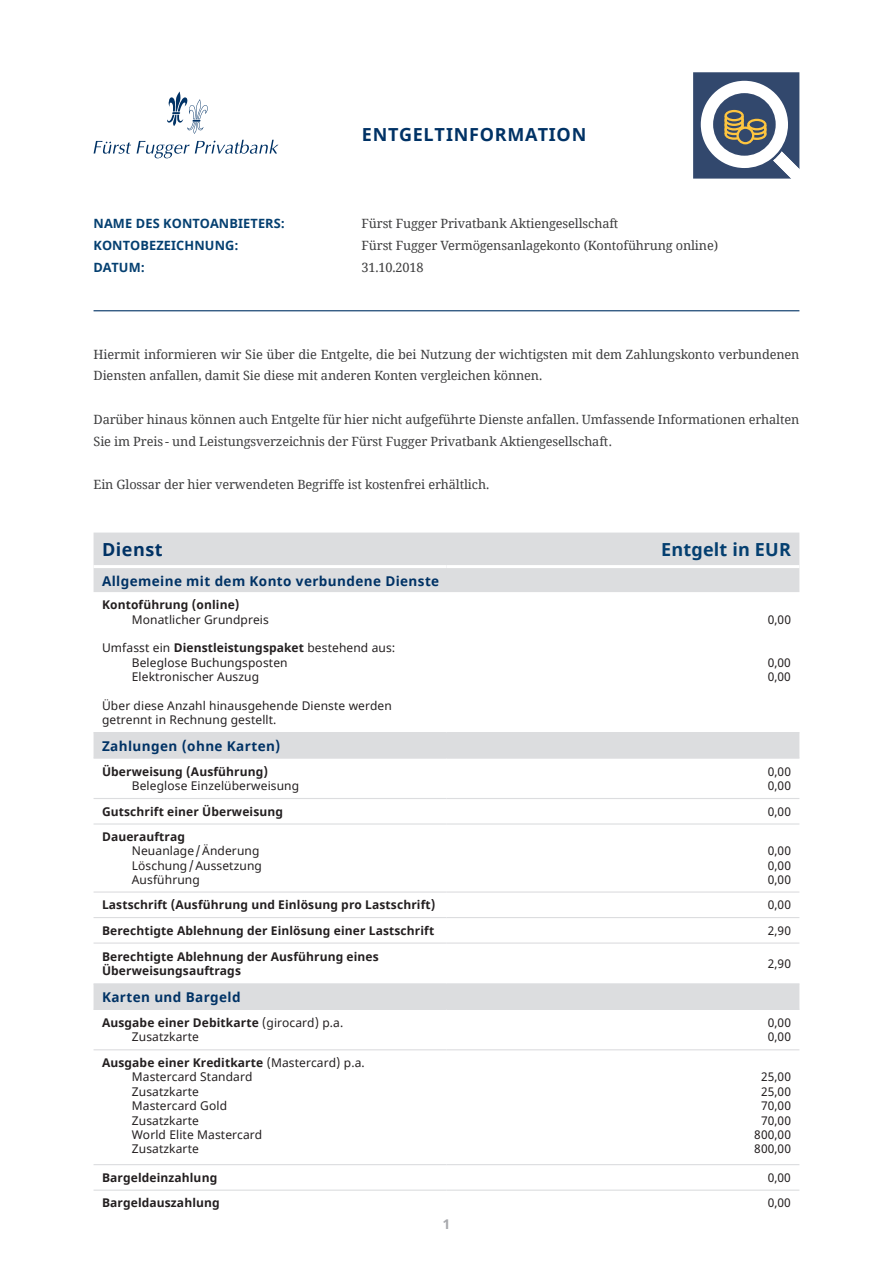
<style>
.page{position:relative;width:893px;height:1263px;background:#fff}
.page>*{position:absolute;margin:0;border:0;box-sizing:border-box;transform-origin:0 0}
.t1{font:700 18px "Noto Sans";letter-spacing:.04em;color:#003265}
.t2{font:700 18px "Noto Sans";letter-spacing:.01em;color:#043f70}
.t3{font:700 13.5px "Noto Sans";letter-spacing:.03em;color:#003265}
.t4{font:700 13.5px "Noto Sans";color:#a8a9ad}
.t5{font:12.75px/21.8px "Noto Serif";letter-spacing:-.01em;color:#3e3e3f}
.t6{font:700 12.75px "Noto Sans";letter-spacing:.01em;color:#043f70}
.t7{font:12px/14.4px "Noto Sans";letter-spacing:.01em;color:#231f20}
.t8{font:700 12px/14.4px "Noto Sans";letter-spacing:.01em;color:#231f20}
.s1{font-weight:700}
</style>
<div class="page">
<svg style="left:167px;top:92px;width:41px;height:42px"></svg>
<svg style="left:94px;top:141px;width:37px;height:13px"></svg>
<svg style="left:137px;top:140px;width:141px;height:18px"></svg>
<svg style="left:693px;top:72px;width:106px;height:107px"></svg>
<div style="left:736px;top:127px;width:18px;height:17px;border:2px solid #fec53f;border-radius:50%"></div>
<svg style="left:94px;top:532px;width:705px;height:477px"></svg>
<hr style="left:94px;top:732px;width:352px;height:1px;background:#dcdddf">
<hr style="left:446px;top:732px;width:353px;height:1px;background:#dcdddf">
<hr style="left:94px;top:757px;width:352px;height:2px;background:#dcdddf">
<hr style="left:446px;top:757px;width:353px;height:2px;background:#dcdddf">
<hr style="left:94px;top:798px;width:352px;height:1px;background:#dcdddf">
<hr style="left:446px;top:798px;width:353px;height:1px;background:#dcdddf">
<hr style="left:94px;top:823px;width:352px;height:1px;background:#dcdddf">
<hr style="left:446px;top:823px;width:353px;height:1px;background:#dcdddf">
<hr style="left:94px;top:891px;width:352px;height:2px;background:#dcdddf">
<hr style="left:446px;top:891px;width:353px;height:2px;background:#dcdddf">
<hr style="left:94px;top:917px;width:352px;height:1px;background:#dcdddf">
<hr style="left:446px;top:917px;width:353px;height:1px;background:#dcdddf">
<hr style="left:94px;top:942px;width:352px;height:2px;background:#dcdddf">
<hr style="left:446px;top:942px;width:353px;height:2px;background:#dcdddf">
<hr style="left:94px;top:983px;width:352px;height:1px;background:#dcdddf">
<hr style="left:446px;top:983px;width:353px;height:1px;background:#dcdddf">
<hr style="left:94px;top:1009px;width:352px;height:1px;background:#dcdddf">
<hr style="left:446px;top:1009px;width:353px;height:1px;background:#dcdddf">
<hr style="left:94px;top:1049px;width:352px;height:1px;background:#dcdddf">
<hr style="left:446px;top:1049px;width:353px;height:1px;background:#dcdddf">
<hr style="left:94px;top:1189px;width:352px;height:2px;background:#dcdddf">
<hr style="left:446px;top:1189px;width:353px;height:2px;background:#dcdddf">
<hr style="left:94px;top:1164px;width:352px;height:1px;background:#dcdddf">
<hr style="left:446px;top:1164px;width:353px;height:1px;background:#dcdddf">
<hr style="left:94px;top:565px;width:352px;height:3px;background:#fff">
<hr style="left:446px;top:565px;width:353px;height:3px;background:#fff">
<hr style="left:94px;top:310px;width:705px;height:1px;background:#003265">
<h1 class="t1" style="left:362px;top:122px;width:226px">Entgeltinformation</h1>
<p class="t6" style="left:94px;top:214px;width:193px">Name des Kontoanbieters:</p>
<p class="t5" style="left:361px;top:212px;width:258px">Fürst Fugger Privatbank Aktiengesellschaft</p>
<p class="t6" style="left:94px;top:236px;width:56px">Kontobeze</p>
<p class="t6" style="left:171px;top:236px;width:69px">ichnung:</p>
<p class="t5" style="left:361px;top:234px;width:358px">Fürst Fugger Vermögensanlagekonto (Kontoführung online)</p>
<p class="t6" style="left:94px;top:258px;width:53px">Datu m:</p>
<p class="t5" style="left:361px;top:256px;width:64px">31.10.2018</p>
<p class="t5" style="left:94px;top:343px;width:707px">Hiermit informieren wir Sie über die Entgelte, die bei Nutzung der wichtigsten mit dem Zahlungskonto verbundenen<br>Diensten anfallen, damit Sie diese mit anderen Konten vergleichen können.</p>
<p class="t5" style="left:94px;top:408px;width:707px">Darüber hinaus können auch Entgelte für hier nicht aufgeführte Dienste anfallen. Umfassende Informationen erhalten<br>Sie im Preis - und Leistungsverzeichnis der Fürst Fugger Privatbank Aktiengesellschaft.</p>
<p class="t5" style="left:94px;top:473px;width:397px">Ein Glossar der hier verwendeten Begriffe ist kostenfrei erhältlich.</p>
<h1 class="t1" style="left:102px;top:537px;width:62px">Dienst</h1>
<h1 class="t2" style="left:661px;top:537px;width:130px">Entgelt in EUR</h1>
<p class="t3" style="left:102px;top:572px;width:339px">Allgemeine mit dem Konto verbundene Dienste</p>
<p class="t8" style="left:102px;top:598px;width:139px">Kontoführung (online)</p>
<p class="t7" style="left:132px;top:612px;width:139px">Monatlicher Grundpreis</p>
<p class="t7" style="left:132px;top:641px;width:265px;text-indent:-30px">Umfasst ein <span class="s1">Dienstleistungspaket</span> bestehend aus:<br>Beleglose Buchungsposten<br>Elektronischer Auszug</p>
<p class="t7" style="left:102px;top:699px;width:291px">Über diese Anzahl hinausgehende Dienste werden getrennt in Rechnung gestellt.</p>
<p class="t7" style="left:768px;top:612px;width:25px">0,00</p>
<p class="t7" style="left:768px;top:656px;width:25px">0,00<br>0,00</p>
<p class="t3" style="left:102px;top:736px;width:180px">Zahlungen (ohne Karten)</p>
<p class="t8" style="left:102px;top:764px;width:168px">Überweisung (Ausführung)</p>
<p class="t7" style="left:132px;top:779px;width:169px">Beleglose Einzelüberweisung</p>
<p class="t7" style="left:768px;top:764px;width:25px">0,00<br>0,00</p>
<p class="t8" style="left:102px;top:804px;width:182px">Gutschrift einer Überweisung</p>
<p class="t7" style="left:768px;top:805px;width:25px">0,00</p>
<p class="t8" style="left:102px;top:830px;width:84px">Dauerauftrag</p>
<p class="t7" style="left:132px;top:844px;width:132px">Neuanlage / Änderung<br>Löschung / Aussetzung<br>Ausführung</p>
<p class="t7" style="left:768px;top:844px;width:25px;text-align:justify">0,00<br>0,00<br>0,00</p>
<p class="t8" style="left:102px;top:898px;width:335px">Lastschrift (Ausführung und Einlösung pro Lastschrift)</p>
<p class="t7" style="left:768px;top:898px;width:25px">0,00</p>
<p class="t8" style="left:102px;top:924px;width:334px">Berechtigte Ablehnung der Einlösung einer Lastschrift</p>
<p class="t7" style="left:768px;top:924px;width:25px">2,90</p>
<p class="t8" style="left:102px;top:949px;width:278px">Berechtigte Ablehnung der Ausführung eines<br>Überweisungsauftrags</p>
<p class="t7" style="left:768px;top:957px;width:25px">2,90</p>
<p class="t3" style="left:102px;top:987px;width:140px">Karten und Bargeld</p>
<p class="t7" style="left:132px;top:1015px;width:213px;text-indent:-30px"><span class="s1">Ausgabe einer Debitkarte</span> (girocard) p.a.<br>Zusatzkarte</p>
<p class="t7" style="left:768px;top:1015px;width:25px">0,00<br>0,00</p>
<p class="t7" style="left:132px;top:1056px;width:234px;text-indent:-30px"><span class="s1">Ausgabe einer Kreditkarte</span> (Mastercard) p.a.<br>Mastercard Standard<br>Zusatzkarte<br>Mastercard Gold<br>Zusatzkarte<br>World Elite Mastercard<br>Zusatzkarte</p>
<p class="t7" style="left:754px;top:1070px;width:38px;text-align:center">25,00<br>25,00<br>70,00<br>70,00<br>800,00<br>800,00</p>
<p class="t8" style="left:102px;top:1170px;width:117px">Bargeldeinzahlung</p>
<p class="t7" style="left:768px;top:1170px;width:25px">0,00</p>
<p class="t8" style="left:102px;top:1196px;width:119px">Bargeldauszahlung</p>
<p class="t7" style="left:768px;top:1196px;width:25px">0,00</p>
<p class="t4" style="left:443px;top:1215px;width:9px">1</p>
</div>
